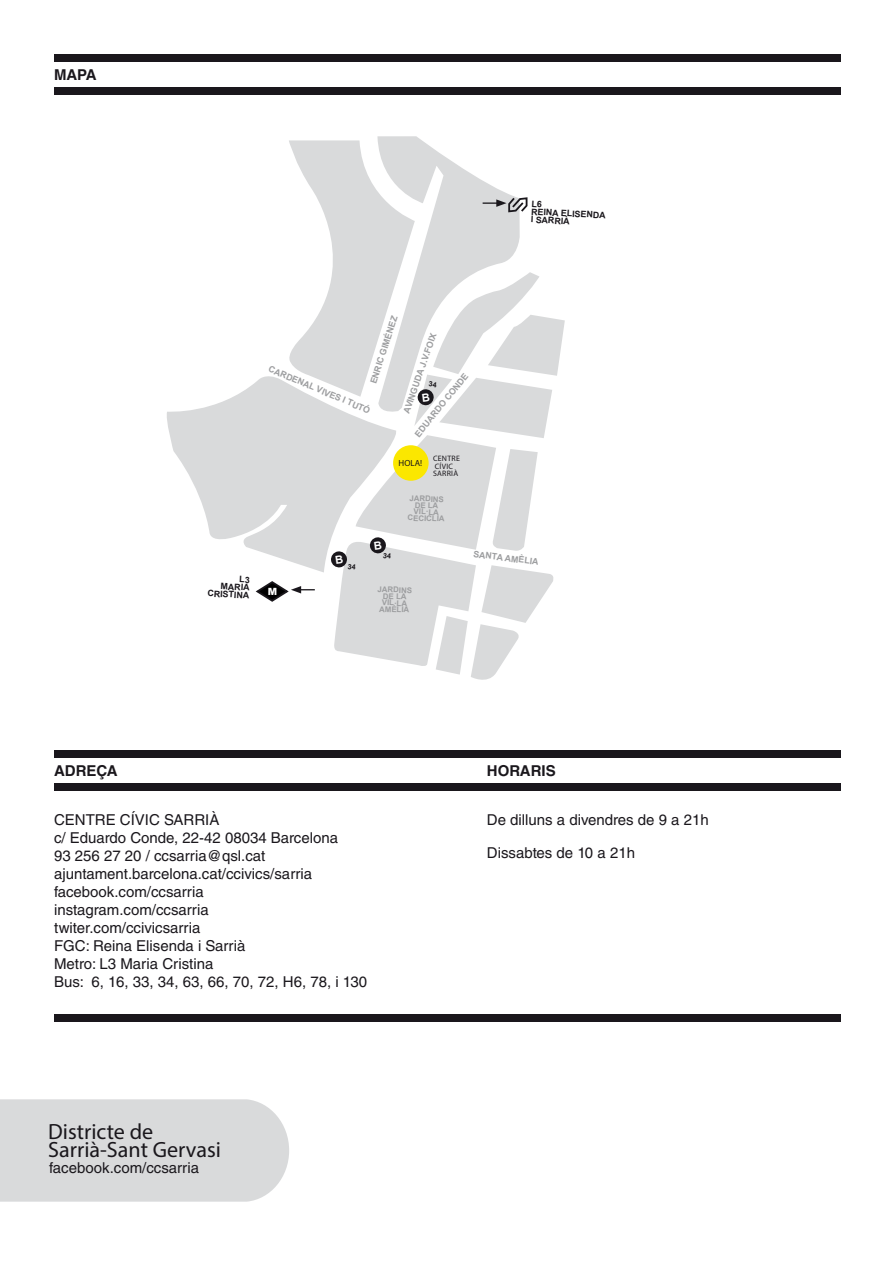
<style>
.page{position:relative;width:893px;height:1263px;background:#fff}
.page>*{position:absolute;margin:0;border:0;box-sizing:border-box;transform-origin:0 0}
.t1{font:22.05px/17.7px "Myriad Pro";color:#1a171c}
.t2{font:15px/18px "Helvetica LT Std";color:#1a171c}
.t3{font:700 15px "Helvetica LT Std";color:#1a171c}
.t4{font:900 9.9px "Arial";color:#fff}
.t5{font:700 8.85px "Arial";color:#9d9ea0}
.t6{font:700 8.85px/7.8px "Arial";color:#1a171c}
.t7{font:8.85px "Myriad Pro";color:#1a171c}
.t8{font:700 7.8px/6.6px "Arial";color:#9d9ea0;text-align:center}
.t9{font:7.8px/7.8px "Myriad Pro";letter-spacing:.035em;color:#1a171c}
</style>
<div class="page">
<div style="left:54px;top:54px;width:786px;height:8px;background:#1a171c"></div>
<div style="left:54px;top:750px;width:786px;height:8px;background:#1a171c"></div>
<div style="left:54px;top:1014px;width:786px;height:8px;background:#1a171c"></div>
<div style="left:54px;top:87px;width:786px;height:7px;background:#1a171c"></div>
<div style="left:54px;top:783px;width:786px;height:8px;background:#1a171c"></div>
<svg style="left:167px;top:384px;width:87px;height:166px;fill:#d9dadb"></svg>
<div style="left:0;top:1099px;width:289px;height:103px;background:#d9dadb"></div>
<svg style="left:254px;top:136px;width:311px;height:544px"></svg>
<p class="t3" style="left:54px;top:65px;width:44px">MAPA</p>
<p class="t6" style="left:532px;top:200px;width:76px;rotate:3deg">L6<br>REINA ELISENDA<br>I SARRIÀ</p>
<p class="t6" style="left:209px;top:574px;width:43px;text-align:right;rotate:3deg">L3<br>MARIA<br>CRISTINA</p>
<p class="t5" style="left:367px;top:381px;width:72px;rotate:-72deg">ENRIC GIMÉNEZ</p>
<p class="t5" style="left:400px;top:411px;width:86px;rotate:-71deg">AVINGUDA J.V.FOIX</p>
<p class="t5" style="left:271px;top:362px;width:111px;rotate:23deg">CARDENAL VIVES I TUTÓ</p>
<p class="t5" style="left:412px;top:432px;width:81px;rotate:-51deg">EDUARDO CONDE</p>
<p class="t7" style="left:399px;top:457px;width:25px">HOLA!</p>
<p class="t9" style="left:433px;top:454px;width:28px">CENTRE<br>CÍVIC<br>SARRIÀ</p>
<p class="t4" style="left:268px;top:584px;width:11px">M</p>
<p class="t8" style="left:408px;top:495px;width:39px;rotate:2deg">JARDINS<br>DE LA<br>VIL·LA<br>CECICLIA</p>
<p class="t8" style="left:378px;top:586px;width:36px;rotate:2deg">JARDINS<br>DE LA<br>VIL·LA<br>AMÈLIA</p>
<p class="t5" style="left:474px;top:548px;width:67px;rotate:7deg">SANTA AMÈLIA</p>
<p class="t3" style="left:54px;top:762px;width:65px">ADREÇA</p>
<p class="t3" style="left:487px;top:762px;width:70px">HORARIS</p>
<p class="t2" style="left:54px;top:811px;width:315px">CENTRE CÍVIC SARRIÀ<br>c/ Eduardo Conde, 22-42 08034 Barcelona<br>93 256 27 20 / ccsarria@qsl.cat ajuntament.barcelona.cat/ccivics/sarria facebook.com/ccsarria<br>instagram.com/ccsarria<br>twiter.com/ccivicsarria<br>FGC: Reina Elisenda i Sarrià<br>Metro: L3 Maria Cristina<br>Bus: 6, 16, 33, 34, 63, 66, 70, 72, H6, 78, i 130</p>
<p class="t2" style="left:487px;top:811px;width:223px">De dilluns a divendres de 9 a 21h</p>
<p class="t2" style="left:487px;top:844px;width:150px">Dissabtes de 10 a 21h</p>
<h1 class="t1" style="left:48px;top:1123px;width:174px">Districte de<br>Sarrià-Sant Gervasi</h1>
<p class="t2" style="left:49px;top:1159px;width:151px">facebook.com/ccsarria</p>
</div>
